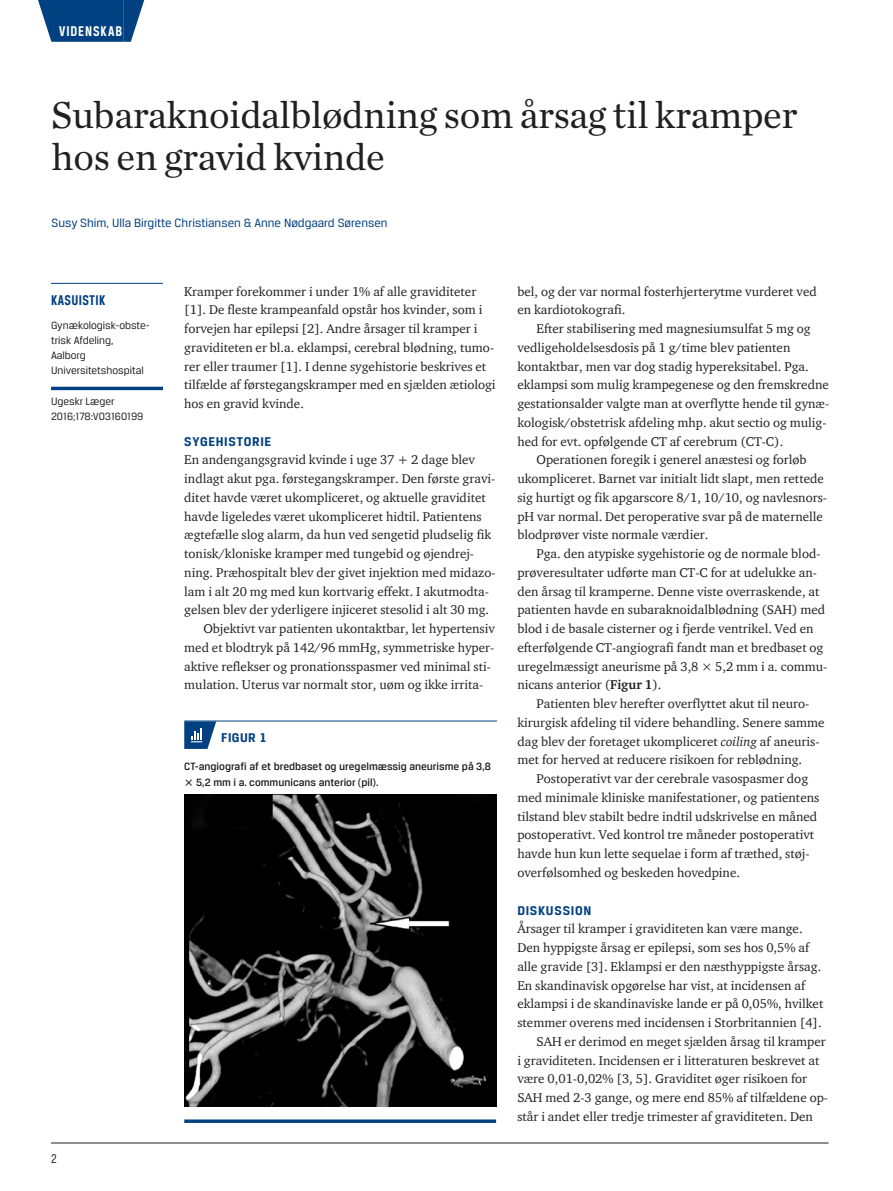
<style>
.page{position:relative;width:893px;height:1191px;background:#fff}
.page>*{position:absolute;margin:0;border:0;box-sizing:border-box;transform-origin:0 0}
.t1{font:39px/42px "Chronicle Text G1";letter-spacing:-.01em;color:#231f20}
.t2{font:700 15px "Breuer Condensed";letter-spacing:.065em;color:#fff}
.t3{font:700 15px "Breuer Condensed";letter-spacing:.03em;color:#014081}
.t4{font:700 13.5px "Breuer Text";letter-spacing:.05em;color:#014081}
.t5{font:13.5px "Breuer Condensed";color:#231f20}
.t6{font:13.05px/18.8px "ITC Charter Com";color:#231f20}
.t7{font:12.75px "Breuer Text";color:#014081}
.t8{font:11.25px/15px "Breuer Text";color:#231f20}
.t9{font:500 11.25px/15.8px "Breuer Text";color:#231f20}
.s1{font-family:"ITC Charter Com";font-weight:700}
.s2{font-weight:700}
.s3{font-style:italic}
</style>
<div class="page">
<hr style="left:51px;top:1142px;width:778px;height:1px;background:#231f20">
<div style="left:59px;top:0;width:64px;height:42px;background:#014081"></div>
<svg style="left:38px;top:0;width:21px;height:42px"></svg>
<svg style="left:123px;top:0;width:21px;height:42px"></svg>
<hr style="left:51px;top:283px;width:112px;height:1px;background:#014081">
<hr style="left:51px;top:387px;width:112px;height:3px;background:#014081">
<hr style="left:184px;top:720px;width:37px;height:1px;background:#014081">
<hr style="left:221px;top:720px;width:276px;height:1px;background:#014081">
<svg style="left:184px;top:721px;width:32px;height:28px"></svg>
<img style="left:184px;top:794px;width:312px;height:312px">
<svg style="left:184px;top:1119px;width:312px;height:4px"></svg>
<p class="t2" style="left:59px;top:23px;width:65px">VIDENSKAB</p>
<h1 class="t1" style="left:52px;top:92px;width:747px">Subaraknoidalblødning som årsag til kramper hos en gravid kvinde</h1>
<p class="t7" style="left:52px;top:215px;width:337px">Susy Shim, Ulla Birgitte Christiansen &amp; Anne Nødgaard Sørensen</p>
<p class="t3" style="left:51px;top:292px;width:56px">KASUISTIK</p>
<p class="t8" style="left:51px;top:317px;width:100px">Gynækologisk-obste&shy;trisk Afdeling,<br>Aalborg<br>Universitetshospital</p>
<p class="t8" style="left:51px;top:394px;width:94px">Ugeskr Læger<br>2016;178:V03160199</p>
<p class="t5" style="left:51px;top:1150px;width:7px">2</p>
<p class="t6" style="left:184px;top:281px;width:313px">Kramper forekommer i under 1% af alle graviditeter [1]. De fleste krampeanfald opstår hos kvinder, som i forvejen har epilepsi [2]. Andre årsager til kramper i graviditeten er bl.a. eklampsi, cerebral blødning, tumo&shy;rer eller traumer [1]. I denne sygehistorie beskrives et tilfælde af førstegangskramper med en sjælden ætiologi hos en gravid kvinde.</p>
<p class="t4" style="left:184px;top:433px;width:89px">SYGEHISTORIE</p>
<p class="t6" style="left:184px;top:450px;width:292px">En andengangsgravid kvinde i uge 37 + 2 dage blev</p>
<p class="t6" style="left:184px;top:469px;width:312px">indlagt akut pga. førstegangskramper. Den første gravi-</p>
<p class="t6" style="left:184px;top:488px;width:303px">ditet havde været ukompliceret, og aktuelle graviditet</p>
<p class="t6" style="left:184px;top:506px;width:299px">havde ligeledes været ukompliceret hidtil. Patientens</p>
<p class="t6" style="left:184px;top:525px;width:309px">ægtefælle slog alarm, da hun ved sengetid pludselig fik</p>
<p class="t6" style="left:184px;top:544px;width:291px">tonisk/kloniske kramper med tungebid og øjendrej-</p>
<p class="t6" style="left:184px;top:563px;width:313px">ning. Præhospitalt blev der givet injektion med midazo-</p>
<p class="t6" style="left:184px;top:581px;width:306px">lam i alt 20 mg med kun kortvarig effekt. I akutmodta-</p>
<p class="t6" style="left:184px;top:600px;width:306px">gelsen blev der yderligere injiceret stesolid i alt 30 mg.</p>
<p class="t6" style="left:203px;top:619px;width:293px">Objektivt var patienten ukontaktbar, let hypertensiv</p>
<p class="t6" style="left:184px;top:638px;width:311px">med et blodtryk på 142/96 mmHg, symmetriske hyper-</p>
<p class="t6" style="left:184px;top:656px;width:308px">aktive reflekser og pronationsspasmer ved minimal sti-</p>
<p class="t6" style="left:184px;top:675px;width:300px">mulation. Uterus var normalt stor, uøm og ikke irrita-</p>
<p class="t4" style="left:221px;top:729px;width:15px">Figur</p>
<p class="t4" style="left:260px;top:729px;width:9px">1</p>
<p class="t9" style="left:184px;top:758px;width:308px">CT-angiografi af et bredbaset og uregelmæssig aneurisme på 3,8 <span class="s1">×</span> 5,2 mm i a. communicans anterior (pil).</p>
<p class="t6" style="left:517px;top:281px;width:301px">bel, og der var normal fosterhjerterytme vurderet ved en kardiotokografi.</p>
<p class="t6" style="left:536px;top:319px;width:276px">Efter stabilisering med magnesiumsulfat 5 mg og</p>
<p class="t6" style="left:517px;top:338px;width:275px">vedligeholdelsesdosis på 1 g/time blev patienten</p>
<p class="t6" style="left:517px;top:356px;width:293px">kontaktbar, men var dog stadig hypereksitabel. Pga.</p>
<p class="t6" style="left:517px;top:375px;width:313px">eklampsi som mulig krampegenese og den fremskredne</p>
<p class="t6" style="left:517px;top:394px;width:313px">gestationsalder valgte man at overflytte hende til gynæ-</p>
<p class="t6" style="left:517px;top:413px;width:311px">kologisk/obstetrisk afdeling mhp. akut sectio og mulig-</p>
<p class="t6" style="left:517px;top:431px;width:267px">hed for evt. opfølgende CT af cerebrum (CT-C).</p>
<p class="t6" style="left:536px;top:450px;width:272px">Operationen foregik i generel anæstesi og forløb</p>
<p class="t6" style="left:517px;top:469px;width:308px">ukompliceret. Barnet var initialt lidt slapt, men rettede</p>
<p class="t6" style="left:517px;top:488px;width:310px">sig hurtigt og fik apgarscore 8/1, 10/10, og navlesnors-</p>
<p class="t6" style="left:517px;top:506px;width:307px">pH var normal. Det peroperative svar på de maternelle</p>
<p class="t6" style="left:517px;top:525px;width:193px">blodprøver viste normale værdier.</p>
<p class="t6" style="left:536px;top:544px;width:286px">Pga. den atypiske sygehistorie og de normale blod-</p>
<p class="t6" style="left:517px;top:563px;width:301px">prøveresultater udførte man CT-C for at udelukke an-</p>
<p class="t6" style="left:517px;top:581px;width:304px">den årsag til kramperne. Denne viste overraskende, at</p>
<p class="t6" style="left:517px;top:600px;width:309px">patienten havde en subaraknoidalblødning (SAH) med</p>
<p class="t6" style="left:517px;top:619px;width:298px">blod i de basale cisterner og i fjerde ventrikel. Ved en</p>
<p class="t6" style="left:517px;top:638px;width:308px">efterfølgende CT-angiografi fandt man et bredbaset og</p>
<p class="t6" style="left:517px;top:656px;width:311px">uregelmæssigt aneurisme på 3,8 × 5,2 mm i a. commu-</p>
<p class="t6" style="left:517px;top:675px;width:146px">nicans anterior (<span class="s2">Figur 1</span>).</p>
<p class="t6" style="left:536px;top:694px;width:274px">Patienten blev herefter overflyttet akut til neuro-</p>
<p class="t6" style="left:517px;top:713px;width:309px">kirurgisk afdeling til videre behandling. Senere samme</p>
<p class="t6" style="left:517px;top:731px;width:304px">dag blev der foretaget ukompliceret <span class="s3">coiling</span> af aneuris-</p>
<p class="t6" style="left:517px;top:750px;width:286px">met for herved at reducere risikoen for reblødning.</p>
<p class="t6" style="left:536px;top:769px;width:273px">Postoperativt var der cerebrale vasospasmer dog</p>
<p class="t6" style="left:517px;top:788px;width:303px">med minimale kliniske manifestationer, og patientens</p>
<p class="t6" style="left:517px;top:806px;width:301px">tilstand blev stabilt bedre indtil udskrivelse en måned</p>
<p class="t6" style="left:517px;top:825px;width:298px">postoperativt. Ved kontrol tre måneder postoperativt</p>
<p class="t6" style="left:517px;top:844px;width:294px">havde hun kun lette sequelae i form af træthed, støj-</p>
<p class="t6" style="left:517px;top:863px;width:224px">overfølsomhed og beskeden hovedpine.</p>
<p class="t4" style="left:517px;top:902px;width:75px">DISKUSSION</p>
<p class="t6" style="left:517px;top:919px;width:287px">Årsager til kramper i graviditeten kan være mange.</p>
<p class="t6" style="left:517px;top:938px;width:293px">Den hyppigste årsag er epilepsi, som ses hos 0,5% af</p>
<p class="t6" style="left:517px;top:956px;width:305px">alle gravide [3]. Eklampsi er den næsthyppigste årsag.</p>
<p class="t6" style="left:517px;top:975px;width:289px">En skandinavisk opgørelse har vist, at incidensen af</p>
<p class="t6" style="left:517px;top:994px;width:308px">eklampsi i de skandinaviske lande er på 0,05%, hvilket</p>
<p class="t6" style="left:517px;top:1013px;width:306px">stemmer overens med incidensen i Storbritannien [4].</p>
<p class="t6" style="left:536px;top:1031px;width:291px">SAH er derimod en meget sjælden årsag til kramper</p>
<p class="t6" style="left:517px;top:1050px;width:304px">i graviditeten. Incidensen er i litteraturen beskrevet at</p>
<p class="t6" style="left:517px;top:1069px;width:291px">være 0,01-0,02% [3, 5]. Graviditet øger risikoen for</p>
<p class="t6" style="left:517px;top:1088px;width:312px">SAH med 2-3 gange, og mere end 85% af tilfældene op-</p>
<p class="t6" style="left:517px;top:1106px;width:297px">står i andet eller tredje trimester af graviditeten. Den</p>
</div>
